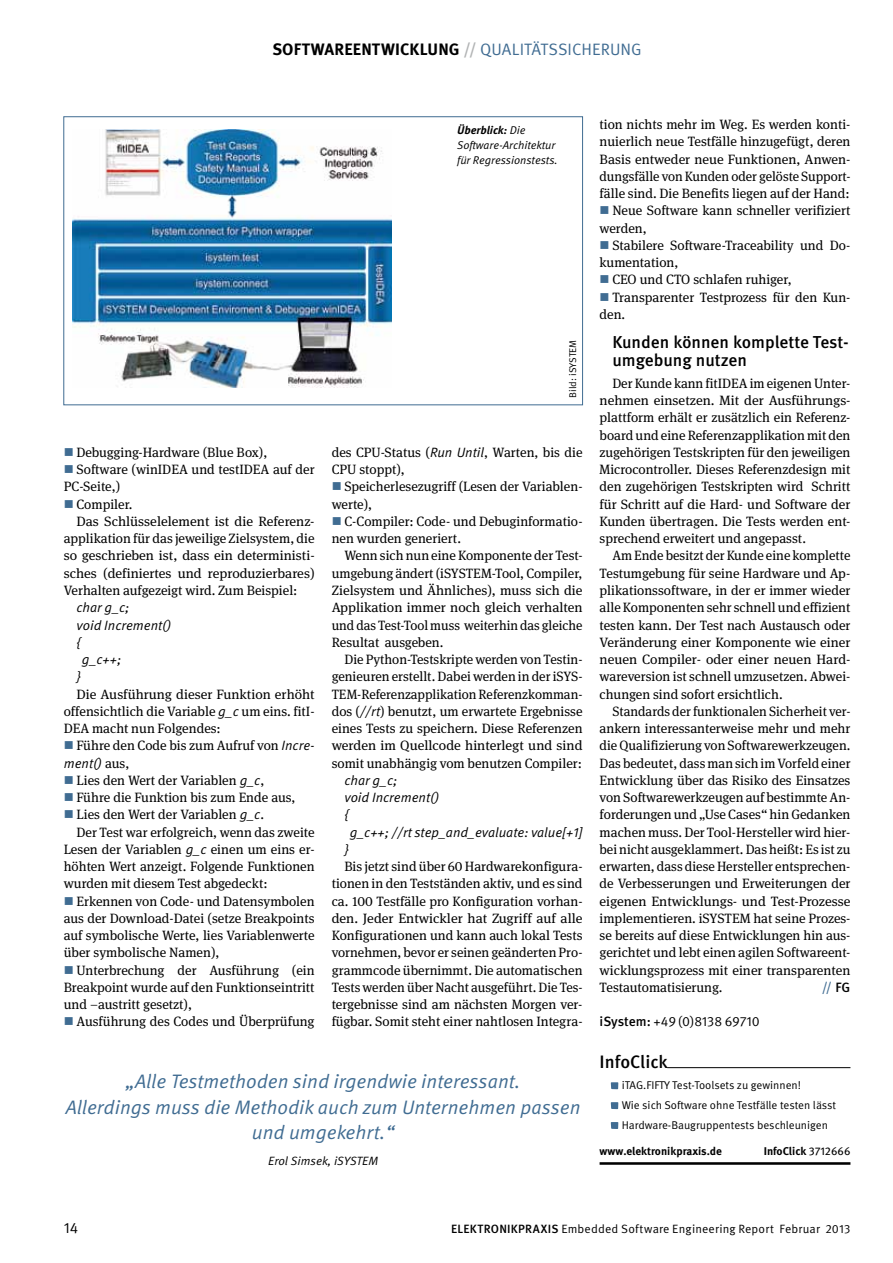
<style>
.page{position:relative;width:893px;height:1263px;background:#fff}
.page>*{position:absolute;margin:0;border:0;box-sizing:border-box;transform-origin:0 0}
.t1{font:italic 19.5px/25.5px "Meta Pro";color:#406c92;text-align:center}
.t2{font:500 18px "Meta Pro";color:#000}
.t3{font:500 17.25px/18px "Meta Pro";letter-spacing:-.005em;color:#000}
.t4{font:700 16.5px "Meta Pro";letter-spacing:.065em;color:#000}
.t5{font:16.5px "Meta Pro";color:#406c92}
.t6{font:15px "Meta Pro";color:#000}
.t7{font:13.5px/17.2px "Meta Serif Pro";color:#000;text-align:justify}
.t8{font:italic 13.5px "Meta Pro";color:#000}
.t9{font:13.5px "Meta Pro";letter-spacing:-.015em;color:#000}
.t10{font:500 13.5px "Meta Pro";color:#406c92}
.t11{font:12px "Meta Pro";letter-spacing:.015em;color:#000}
.t12{font:italic 12px "Meta Pro";color:#000}
.t13{font:11.25px/20px "Meta Pro";color:#000}
.t14{font:italic 11.25px/15px "Meta Pro";color:#000}
.t15{font:700 11.25px "Meta Pro";color:#000}
.t16{font:9.75px "Meta Pro";letter-spacing:-.005em;color:#000}
.s1{color:#b1b3b4}
.s2{font-weight:400;color:#406c92}
.s3{font-weight:700}
.s4{font-family:"Meta Pro";font-style:italic}
.s5{font-family:"Meta Serif Pro";font-style:normal}
.s6{color:#000}
.s7{font-weight:500}
.s8{font-weight:400}
</style>
<div class="page">
<img style="left:72px;top:129px;width:319px;height:259px">
<div style="left:63px;top:116px;width:520px;height:289px;border:1px solid #406c92"></div>
<div style="left:611px;top:1082px;width:7px;height:7px;background:#406c92"></div>
<div style="left:611px;top:1102px;width:7px;height:7px;background:#406c92"></div>
<div style="left:611px;top:1122px;width:7px;height:7px;background:#406c92"></div>
<hr style="left:667px;top:1067px;width:183px;height:1px;background:#000">
<hr style="left:600px;top:1162px;width:250px;height:3px;background:#000">
<p class="t4" style="left:272px;top:39px;width:278px">Softwareentwicklung <span class="s1">//</span> <span class="s2">Qua litätssic</span></p>
<p class="t5" style="left:582px;top:39px;width:21px">herun</p>
<p class="t5" style="left:631px;top:39px;width:12px">g</p>
<p class="t14" style="left:457px;top:123px;width:102px"><span class="s3">Überblick:</span> Die<br>Software-Architektur für Regressionstests.</p>
<p class="t16" style="left:567px;top:398px;width:59px;rotate:-90deg">Bild: iSYSTEM</p>
<p class="t7" style="left:77px;top:443px;width:192px">Debugging-Hardware (Blue Box),</p>
<p class="t7" style="left:77px;top:460px;width:240px">Software (winIDEA und testIDEA auf der</p>
<p class="t7" style="left:64px;top:477px;width:58px">PC-Seite,)</p>
<p class="t7" style="left:77px;top:495px;width:58px">Compiler.</p>
<p class="t7" style="left:77px;top:512px;width:240px">Das Schlüsselelement ist die Referenz-</p>
<p class="t7" style="left:64px;top:529px;width:252px">applikation für das jeweilige Zielsystem, die</p>
<p class="t7" style="left:64px;top:546px;width:252px">so geschrieben ist, dass ein deterministi-</p>
<p class="t7" style="left:64px;top:564px;width:252px">sches (definiertes und reproduzierbares)</p>
<p class="t7" style="left:64px;top:581px;width:235px">Verhalten aufgezeigt wird. Zum Beispiel:</p>
<p class="t8" style="left:77px;top:599px;width:55px">char g_c;</p>
<p class="t8" style="left:77px;top:616px;width:96px">void Increment()</p>
<p class="t8" style="left:77px;top:633px;width:6px">{</p>
<p class="t8" style="left:82px;top:651px;width:41px">g_c++;</p>
<p class="t8" style="left:77px;top:668px;width:6px">}</p>
<p class="t7" style="left:64px;top:684px;width:252px;text-indent:13px">Die Ausführung dieser Funktion erhöht offensichtlich die Variable <span class="s4">g_c</span> um eins. fitI-DEA macht nun Folgendes:</p>
<p class="t7" style="left:77px;top:736px;width:240px">Führe den Code bis zum Aufruf von <span class="s4">Incre-</span></p>
<p class="t8" style="left:64px;top:754px;width:67px">ment() <span class="s5">aus,</span></p>
<p class="t7" style="left:77px;top:771px;width:189px">Lies den Wert der Variablen <span class="s4">g_c</span>,</p>
<p class="t7" style="left:77px;top:788px;width:220px">Führe die Funktion bis zum Ende aus,</p>
<p class="t7" style="left:77px;top:805px;width:189px">Lies den Wert der Variablen <span class="s4">g_c</span>.</p>
<p class="t7" style="left:77px;top:822px;width:240px">Der Test war erfolgreich, wenn das zweite</p>
<p class="t7" style="left:64px;top:840px;width:252px">Lesen der Variablen <span class="s4">g_c</span> einen um eins er-</p>
<p class="t7" style="left:64px;top:857px;width:252px">höhten Wert anzeigt. Folgende Funktionen</p>
<p class="t7" style="left:64px;top:874px;width:205px">wurden mit diesem Test abgedeckt:</p>
<p class="t7" style="left:77px;top:891px;width:240px">Erkennen von Code- und Datensymbolen</p>
<p class="t7" style="left:64px;top:909px;width:252px">aus der Download-Datei (setze Breakpoints</p>
<p class="t7" style="left:64px;top:926px;width:252px">auf symbolische Werte, lies Variablenwerte</p>
<p class="t7" style="left:64px;top:943px;width:157px">über symbolische Namen),</p>
<p class="t7" style="left:77px;top:960px;width:240px">Unterbrechung der Ausführung (ein</p>
<p class="t7" style="left:64px;top:978px;width:252px">Breakpoint wurde auf den Funktionseintritt</p>
<p class="t7" style="left:64px;top:995px;width:130px">und –austritt gesetzt),</p>
<p class="t7" style="left:77px;top:1012px;width:240px">Ausführung des Codes und Überprüfung</p>
<p class="t7" style="left:332px;top:443px;width:252px">des CPU-Status (<span class="s4">Run Until</span>, Warten, bis die<br>CPU stoppt),</p>
<p class="t7" style="left:332px;top:477px;width:252px;text-indent:13px">Speicherlesezugriff (Lesen der Variablen&shy;werte),</p>
<p class="t7" style="left:332px;top:512px;width:252px;text-indent:13px">C-Compiler: Code- und Debuginformatio&shy;nen wurden generiert.</p>
<p class="t7" style="left:332px;top:546px;width:252px;text-indent:13px">Wenn sich nun eine Komponente der Test&shy;umgebung ändert (iSYSTEM-Tool, Compiler, Zielsystem und Ähnliches), muss sich die Applikation immer noch gleich verhalten und das Test-Tool muss weiterhin das gleiche Resultat ausgeben.</p>
<p class="t7" style="left:332px;top:650px;width:252px;text-indent:13px">Die Python-Testskripte werden von Testin&shy;genieuren erstellt. Dabei werden in der iSYS-TEM-Referenzapplikation Referenzkomman&shy;dos (<span class="s4">//rt</span>) benutzt, um erwartete Ergebnisse eines Tests zu speichern. Diese Referenzen werden im Quellcode hinterlegt und sind somit unabhängig vom benutzen Compiler:</p>
<p class="t8" style="left:344px;top:771px;width:55px">char g_c;</p>
<p class="t8" style="left:344px;top:789px;width:96px">void Increment()</p>
<p class="t8" style="left:344px;top:806px;width:6px">{</p>
<p class="t8" style="left:350px;top:823px;width:234px">g_c++; //rt step_and_evaluate: value[+1]</p>
<p class="t8" style="left:344px;top:840px;width:6px">}</p>
<p class="t7" style="left:332px;top:857px;width:252px;text-indent:13px">Bis jetzt sind über 60 Hardwarekonfigura&shy;tionen in den Testständen aktiv, und es sind ca. 100 Testfälle pro Konfiguration vorhan&shy;den. Jeder Entwickler hat Zugriff auf alle Konfigurationen und kann auch lokal Tests vornehmen, bevor er seinen geänderten Pro&shy;grammcode übernimmt. Die automatischen Tests werden über Nacht ausgeführt. Die Tes&shy;tergebnisse sind am nächsten Morgen ver&shy;fügbar. Somit steht einer nahtlosen Integra-</p>
<h1 class="t1" style="left:66px;top:1069px;width:516px">„Alle Testmethoden sind irgendwie interessant.<br>Allerdings muss die Methodik auch zum Unternehmen passen und umgekehrt.“</h1>
<p class="t12" style="left:268px;top:1153px;width:111px">Erol Simsek, iSYSTEM</p>
<p class="t7" style="left:600px;top:115px;width:252px">tion nichts mehr im Weg. Es werden konti-</p>
<p class="t7" style="left:600px;top:132px;width:252px">nuierlich neue Testfälle hinzugefügt, deren</p>
<p class="t7" style="left:600px;top:150px;width:252px">Basis entweder neue Funktionen, Anwen-</p>
<p class="t7" style="left:600px;top:167px;width:252px">dungsfälle von Kunden oder gelöste Support-</p>
<p class="t7" style="left:600px;top:184px;width:252px">fälle sind. Die Benefits liegen auf der Hand:</p>
<p class="t7" style="left:612px;top:201px;width:240px">Neue Software kann schneller verifiziert</p>
<p class="t7" style="left:600px;top:219px;width:49px">werden,</p>
<p class="t7" style="left:612px;top:236px;width:240px">Stabilere Software-Traceability und Do-</p>
<p class="t7" style="left:600px;top:253px;width:80px">kumentation,</p>
<p class="t7" style="left:612px;top:270px;width:181px">CEO und CTO schlafen ruhiger,</p>
<p class="t7" style="left:612px;top:288px;width:240px">Transparenter Testprozess für den Kun-</p>
<p class="t7" style="left:600px;top:305px;width:27px">den.</p>
<p class="t3" style="left:612px;top:333px;width:238px">Kunden können komplette Test&shy;umgebung nutzen</p>
<p class="t7" style="left:600px;top:374px;width:252px;text-indent:13px">Der Kunde kann fitIDEA im eigenen Unter&shy;nehmen einsetzen. Mit der Ausführungs&shy;plattform erhält er zusätzlich ein Referenz&shy;board und eine Referenzapplikation mit den zugehörigen Testskripten für den jeweiligen Microcontroller. Dieses Referenzdesign mit den zugehörigen Testskripten wird Schritt für Schritt auf die Hard- und Software der Kunden übertragen. Die Tests werden ent&shy;sprechend erweitert und angepasst.</p>
<p class="t7" style="left:600px;top:546px;width:252px;text-indent:13px">Am Ende besitzt der Kunde eine komplette Testumgebung für seine Hardware und Ap&shy;plikationssoftware, in der er immer wieder alle Komponenten sehr schnell und effizient testen kann. Der Test nach Austausch oder Veränderung einer Komponente wie einer neuen Compiler- oder einer neuen Hard&shy;wareversion ist schnell umzusetzen. Abwei&shy;chungen sind sofort ersichtlich.</p>
<p class="t7" style="left:600px;top:702px;width:252px;text-indent:13px">Standards der funktionalen Sicherheit ver&shy;ankern interessanterweise mehr und mehr die Qualifizierung von Softwarewerkzeugen.<br>Das bedeutet, dass man sich im Vorfeld einer Entwicklung über das Risiko des Einsatzes von Softwarewerkzeugen auf bestimmte An&shy;forderungen und „Use Cases“ hin Gedanken machen muss. Der Tool-Hersteller wird hier&shy;bei nicht ausgeklammert. Das heißt: Es ist zu erwarten, dass diese Hersteller entsprechen&shy;de Verbesserungen und Erweiterungen der eigenen Entwicklungs- und Test-Prozesse implementieren. iSYSTEM hat seine Prozes&shy;se bereits auf diese Entwicklungen hin aus&shy;gerichtet und lebt einen agilen Softwareent&shy;wicklungsprozess mit einer transparenten Testautomatisierung.</p>
<p class="t10" style="left:822px;top:978px;width:30px">// <span class="s6">FG</span></p>
<p class="t9" style="left:600px;top:1013px;width:162px"><span class="s7">iSystem:</span> +49(0)8138 69710</p>
<h2 class="t2" style="left:600px;top:1050px;width:70px">InfoClick</h2>
<p class="t13" style="left:619px;top:1076px;width:219px">iTAG.FIFTY Test-Toolsets zu gewinnen!<br>Wie sich Software ohne Testfälle testen lässt<br>H ardware-Baugruppentests beschleunigen</p>
<p class="t15" style="left:600px;top:1143px;width:146px">www.elektronikpraxis.de I</p>
<p class="t15" style="left:767px;top:1143px;width:85px">nfoClick <span class="s8">3712666</span></p>
<p class="t6" style="left:64px;top:1218px;width:16px">14</p>
<p class="t11" style="left:451px;top:1221px;width:401px"><span class="s7">ELEKTRONIKPRAXIS</span> Embedded Software Engineering Report Februar 2013</p>
</div>
